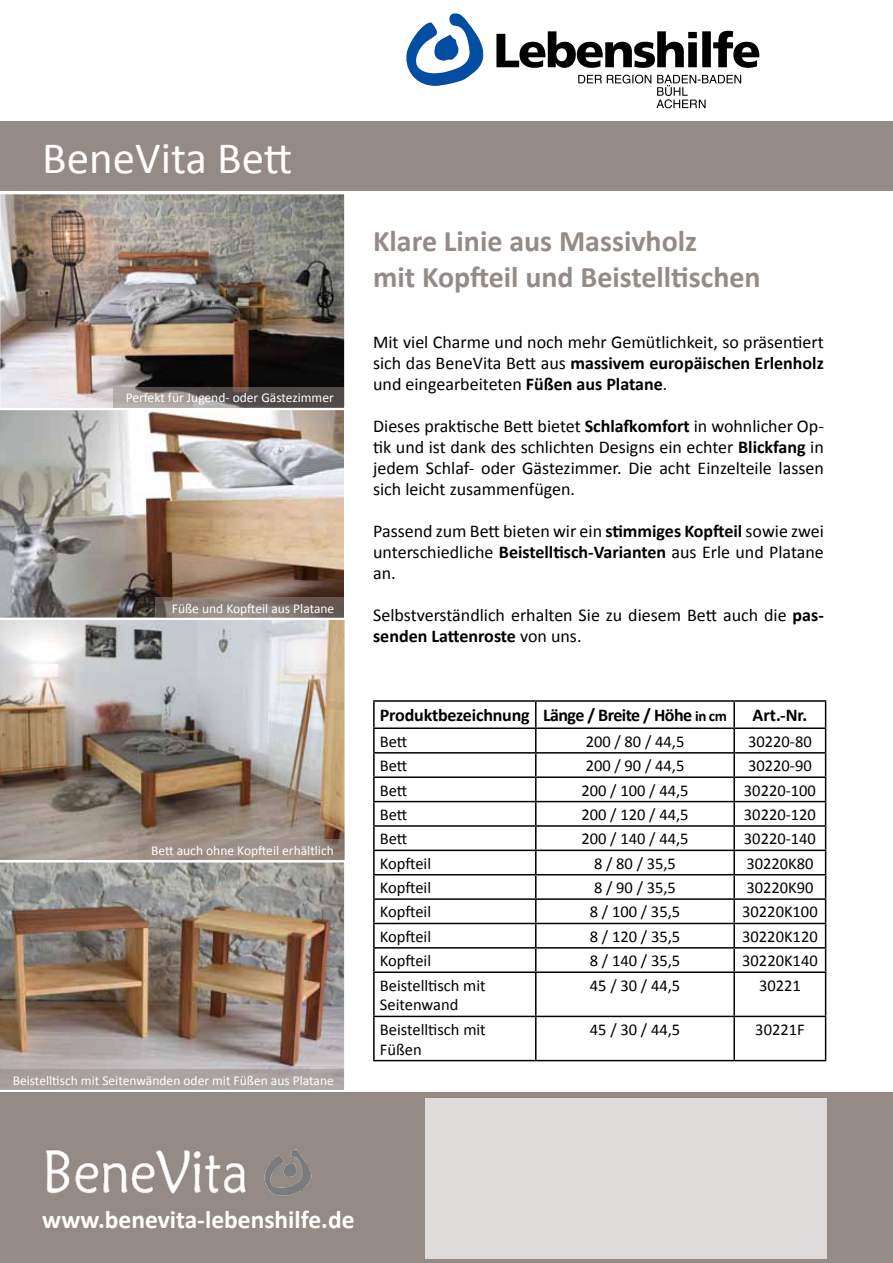
<style>
.page{position:relative;width:893px;height:1263px;background:#fff}
.page>*{position:absolute;margin:0;border:0;box-sizing:border-box;transform-origin:0 0}
.t1{font:45px "Calibri";color:#fff}
.t2{font:700 30px/36px "Calibri";color:#958b86}
.t3{font:700 25.5px "Calibri";color:#fff}
.t4{font:18px/21px "Calibri";color:#000;text-align:justify}
.t5{font:700 18px "Calibri";letter-spacing:-.015em;color:#000}
.t6{font:16.5px/19.8px "Calibri";color:#000}
.t7{font:13.5px "Calibri";color:#fff}
.s1{font-weight:700}
.s2{font-size:15px}
</style>
<div class="page">
<img style="left:0;top:620px;width:345px;height:240px">
<img style="left:0;top:410px;width:344px;height:208px">
<img style="left:0;top:860px;width:345px;height:230px">
<hr style="left:373px;top:700px;width:163px;height:2px;background:#000">
<hr style="left:373px;top:702px;width:2px;height:25px;background:#000">
<hr style="left:536px;top:700px;width:198px;height:2px;background:#000">
<hr style="left:734px;top:700px;width:92px;height:2px;background:#000">
<hr style="left:733px;top:702px;width:2px;height:25px;background:#000">
<hr style="left:373px;top:727px;width:163px;height:2px;background:#000">
<hr style="left:373px;top:729px;width:2px;height:23px;background:#000">
<hr style="left:536px;top:727px;width:198px;height:2px;background:#000">
<hr style="left:734px;top:727px;width:92px;height:2px;background:#000">
<hr style="left:733px;top:729px;width:2px;height:23px;background:#000">
<hr style="left:373px;top:752px;width:163px;height:1px;background:#000">
<hr style="left:373px;top:753px;width:2px;height:23px;background:#000">
<hr style="left:536px;top:752px;width:198px;height:1px;background:#000">
<hr style="left:734px;top:752px;width:92px;height:1px;background:#000">
<hr style="left:733px;top:753px;width:2px;height:23px;background:#000">
<hr style="left:373px;top:776px;width:163px;height:2px;background:#000">
<hr style="left:373px;top:778px;width:2px;height:23px;background:#000">
<hr style="left:536px;top:776px;width:198px;height:2px;background:#000">
<hr style="left:734px;top:776px;width:92px;height:2px;background:#000">
<hr style="left:733px;top:778px;width:2px;height:23px;background:#000">
<hr style="left:373px;top:801px;width:163px;height:1px;background:#000">
<hr style="left:373px;top:802px;width:2px;height:23px;background:#000">
<hr style="left:536px;top:801px;width:198px;height:1px;background:#000">
<hr style="left:734px;top:801px;width:92px;height:1px;background:#000">
<hr style="left:733px;top:802px;width:2px;height:23px;background:#000">
<hr style="left:373px;top:825px;width:163px;height:2px;background:#000">
<hr style="left:373px;top:827px;width:2px;height:22px;background:#000">
<hr style="left:536px;top:825px;width:198px;height:2px;background:#000">
<hr style="left:734px;top:825px;width:92px;height:2px;background:#000">
<hr style="left:733px;top:827px;width:2px;height:22px;background:#000">
<hr style="left:373px;top:849px;width:163px;height:2px;background:#000">
<hr style="left:373px;top:851px;width:2px;height:23px;background:#000">
<hr style="left:536px;top:849px;width:198px;height:2px;background:#000">
<hr style="left:734px;top:849px;width:92px;height:2px;background:#000">
<hr style="left:733px;top:851px;width:2px;height:23px;background:#000">
<hr style="left:373px;top:874px;width:163px;height:1px;background:#000">
<hr style="left:373px;top:875px;width:2px;height:23px;background:#000">
<hr style="left:536px;top:874px;width:198px;height:1px;background:#000">
<hr style="left:734px;top:874px;width:92px;height:1px;background:#000">
<hr style="left:733px;top:875px;width:2px;height:23px;background:#000">
<hr style="left:373px;top:898px;width:163px;height:2px;background:#000">
<hr style="left:373px;top:900px;width:2px;height:23px;background:#000">
<hr style="left:536px;top:898px;width:198px;height:2px;background:#000">
<hr style="left:734px;top:898px;width:92px;height:2px;background:#000">
<hr style="left:733px;top:900px;width:2px;height:23px;background:#000">
<hr style="left:373px;top:923px;width:163px;height:1px;background:#000">
<hr style="left:373px;top:924px;width:2px;height:23px;background:#000">
<hr style="left:536px;top:923px;width:198px;height:1px;background:#000">
<hr style="left:734px;top:923px;width:92px;height:1px;background:#000">
<hr style="left:733px;top:924px;width:2px;height:23px;background:#000">
<hr style="left:373px;top:947px;width:163px;height:1px;background:#000">
<hr style="left:373px;top:948px;width:2px;height:23px;background:#000">
<hr style="left:536px;top:947px;width:198px;height:1px;background:#000">
<svg style="left:535px;top:702px;width:1px;height:269px"></svg>
<hr style="left:734px;top:947px;width:92px;height:1px;background:#000">
<hr style="left:733px;top:948px;width:2px;height:23px;background:#000">
<svg style="left:825px;top:702px;width:1px;height:269px"></svg>
<hr style="left:373px;top:971px;width:163px;height:2px;background:#000">
<hr style="left:373px;top:973px;width:2px;height:43px;background:#000">
<hr style="left:536px;top:971px;width:198px;height:2px;background:#000">
<hr style="left:535px;top:973px;width:1px;height:43px;background:#000">
<hr style="left:734px;top:971px;width:92px;height:2px;background:#000">
<hr style="left:733px;top:973px;width:2px;height:43px;background:#000">
<hr style="left:825px;top:973px;width:1px;height:43px;background:#000">
<hr style="left:373px;top:1016px;width:163px;height:1px;background:#000">
<hr style="left:373px;top:1017px;width:2px;height:43px;background:#000">
<hr style="left:536px;top:1016px;width:198px;height:1px;background:#000">
<hr style="left:535px;top:1017px;width:1px;height:43px;background:#000">
<hr style="left:734px;top:1016px;width:92px;height:1px;background:#000">
<hr style="left:733px;top:1017px;width:2px;height:43px;background:#000">
<hr style="left:825px;top:1017px;width:1px;height:43px;background:#000">
<hr style="left:373px;top:1060px;width:163px;height:1px;background:#000">
<hr style="left:536px;top:1060px;width:198px;height:1px;background:#000">
<hr style="left:734px;top:1060px;width:92px;height:1px;background:#000">
<svg style="left:496px;top:31px;width:263px;height:37px"></svg>
<svg style="left:406px;top:13px;width:78px;height:73px"></svg>
<svg style="left:578px;top:75px;width:163px;height:33px"></svg>
<div style="left:0;top:121px;width:893px;height:70px;background:#958b86"></div>
<div style="left:0;top:1093px;width:893px;height:170px;background:#958b86"></div>
<img style="left:46px;top:1149px;width:266px;height:47px">
<svg style="left:139px;top:839px;width:205px;height:20px;background:#9b8f86"></svg>
<div style="left:0;top:1069px;width:344px;height:20px;background:#aaa2a1"></div>
<div style="left:425px;top:1098px;width:401px;height:160px;background:#dedbda"></div>
<img style="left:0;top:194px;width:345px;height:214px">
<svg style="left:113px;top:387px;width:231px;height:20px;background:#726b69"></svg>
<svg style="left:156px;top:597px;width:188px;height:20px;background:#82766f"></svg>
<h1 class="t1" style="left:42px;top:129px;width:252px">BeneVita Bett</h1>
<p class="t7" style="left:126px;top:389px;width:210px">Perfekt für Jugend- oder Gästezimmer</p>
<p class="t7" style="left:172px;top:600px;width:164px">Füße und Kopfteil aus Platane</p>
<p class="t7" style="left:151px;top:842px;width:184px">Bett auch ohne Kopfteil erhältlich</p>
<p class="t7" style="left:13px;top:1072px;width:323px">Beistelltisch mit Seitenwänden oder mit Füßen aus Platane</p>
<h2 class="t2" style="left:373px;top:223px;width:389px">Klare Linie aus Massivholz<br>mit Kopfteil und Beistelltischen</h2>
<p class="t4" style="left:373px;top:332px;width:452px">Mit viel Charme und noch mehr Gemütlichkeit, so präsentiert sich das BeneVita Bett aus <span class="s1">massivem europäischen Erlenholz </span>und eingearbeiteten <span class="s1">Füßen aus Platane</span>.</p>
<p class="t4" style="left:373px;top:416px;width:452px">Dieses praktische Bett bietet <span class="s1">Schlafkomfort</span> in wohnlicher Op&shy;tik und ist dank des schlichten Designs ein echter <span class="s1">Blickfang</span> in jedem Schlaf- oder Gästezimmer. Die acht Einzelteile lassen sich leicht zusammenfügen.</p>
<p class="t4" style="left:373px;top:521px;width:452px">Passend zum Bett bieten wir ein <span class="s1">stimmiges Kopfteil</span> sowie zwei unterschiedliche <span class="s1">Beistelltisch-Varianten</span> aus Erle und Platane an.</p>
<p class="t4" style="left:373px;top:605px;width:452px">Selbstverständlich erhalten Sie zu diesem Bett auch die <span class="s1">pas&shy;senden Lattenroste</span> von uns.</p>
<p class="t5" style="left:380px;top:703px;width:349px">Produktbezeichnung Länge / Breite / Höhe <span class="s2">in cm</span></p>
<p class="t5" style="left:753px;top:703px;width:56px">Art.-Nr.</p>
<p class="t6" style="left:380px;top:731px;width:29px">Bett</p>
<p class="t6" style="left:586px;top:731px;width:100px">200 / 80 / 44,5</p>
<p class="t6" style="left:748px;top:731px;width:65px">30220-80</p>
<p class="t6" style="left:380px;top:756px;width:29px">Bett</p>
<p class="t6" style="left:586px;top:756px;width:100px">200 / 90 / 44,5</p>
<p class="t6" style="left:748px;top:756px;width:65px">30220-90</p>
<p class="t6" style="left:380px;top:780px;width:29px">Bett</p>
<p class="t6" style="left:581px;top:780px;width:109px">200 / 100 / 44,5</p>
<p class="t6" style="left:744px;top:780px;width:73px">30220-100</p>
<p class="t6" style="left:380px;top:805px;width:29px">Bett</p>
<p class="t6" style="left:581px;top:805px;width:109px">200 / 120 / 44,5</p>
<p class="t6" style="left:744px;top:805px;width:73px">30220-120</p>
<p class="t6" style="left:380px;top:829px;width:29px">Bett</p>
<p class="t6" style="left:581px;top:829px;width:109px">200 / 140 / 44,5</p>
<p class="t6" style="left:744px;top:829px;width:73px">30220-140</p>
<p class="t6" style="left:380px;top:853px;width:53px">Kopfteil</p>
<p class="t6" style="left:594px;top:853px;width:83px">8 / 80 / 35,5</p>
<p class="t6" style="left:746px;top:853px;width:69px">30220K80</p>
<p class="t6" style="left:380px;top:878px;width:53px">Kopfteil</p>
<p class="t6" style="left:594px;top:878px;width:83px">8 / 90 / 35,5</p>
<p class="t6" style="left:746px;top:878px;width:69px">30220K90</p>
<p class="t6" style="left:380px;top:902px;width:53px">Kopfteil</p>
<p class="t6" style="left:590px;top:902px;width:92px">8 / 100 / 35,5</p>
<p class="t6" style="left:742px;top:902px;width:77px">30220K100</p>
<p class="t6" style="left:380px;top:926px;width:53px">Kopfteil</p>
<p class="t6" style="left:590px;top:926px;width:92px">8 / 120 / 35,5</p>
<p class="t6" style="left:742px;top:926px;width:77px">30220K120</p>
<p class="t6" style="left:380px;top:951px;width:53px">Kopfteil</p>
<p class="t6" style="left:590px;top:951px;width:92px">8 / 140 / 35,5</p>
<p class="t6" style="left:742px;top:951px;width:77px">30220K140</p>
<p class="t6" style="left:380px;top:975px;width:107px">Beistelltisch mit<br>Seitenwand</p>
<p class="t6" style="left:590px;top:975px;width:92px">45 / 30 / 44,5</p>
<p class="t6" style="left:759px;top:975px;width:43px">30221</p>
<p class="t6" style="left:380px;top:1019px;width:107px">Beistelltisch mit<br>Füßen</p>
<p class="t6" style="left:590px;top:1019px;width:92px">45 / 30 / 44,5</p>
<p class="t6" style="left:755px;top:1019px;width:51px">30221F</p>
<h3 class="t3" style="left:42px;top:1203px;width:314px">www.benevita-lebenshilfe.de</h3>
</div>
